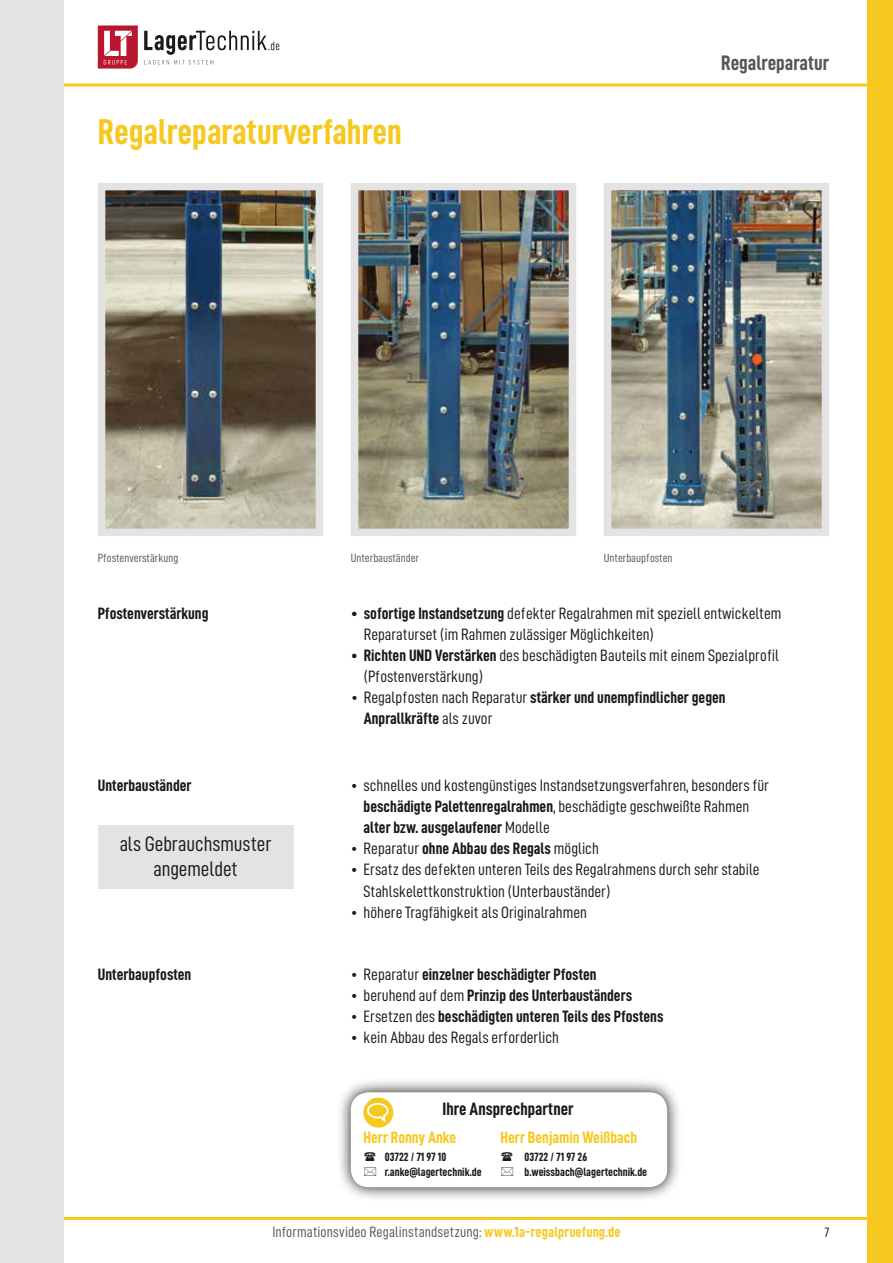
<style>
.page{position:relative;width:893px;height:1263px;background:#fff}
.page>*{position:absolute;margin:0;border:0;box-sizing:border-box;transform-origin:0 0}
.t1{font:36px "D DIN Condensed Bold";color:#f5c91f}
.t2{font:21px/25.2px "D DIN Condensed";letter-spacing:-.005em;color:#1a1a18;text-align:center}
.t3{font:21px "D DIN Condensed Bold";color:#565656}
.t4{font:18px "D DIN Condensed Bold";color:#1a1a18}
.t5{font:16.5px/21px "D DIN Condensed";color:#1a1a18}
.t6{font:16.5px/21px "D DIN Condensed Bold";color:#1a1a18}
.t7{font:16.5px "D DIN Condensed Bold";color:#f5c91f}
.t8{font:15px "D DIN Condensed";letter-spacing:.01em;color:#565656}
.t9{font:13.5px "D DIN Condensed";color:#1a1a18}
.t10{font:12px "D DIN Condensed Bold";color:#1a1a18}
.t11{font:12px "D DIN Condensed";color:#565656}
.s1{font-family:"D DIN Condensed Bold"}
.s2{font-family:"D DIN Condensed"}
.s3{font-family:"D DIN Condensed Bold";color:#f5c91f}
</style>
<div class="page">
<hr style="left:0;top:1217px;width:893px;height:3px;background:#f5c91f">
<hr style="left:0;top:84px;width:893px;height:3px;background:#f5c91f">
<div style="left:867px;top:0;width:26px;height:1263px;background:#f5c91f"></div>
<div style="left:0;top:0;width:64px;height:1263px;background:#e3e3e3"></div>
<svg style="left:144px;top:31px;width:135px;height:34px"></svg>
<svg style="left:98px;top:26px;width:40px;height:43px"></svg>
<img style="left:613px;top:192px;width:207px;height:335px">
<div style="left:604px;top:183px;width:225px;height:353px;border:8px solid #e3e3e3"></div>
<img style="left:360px;top:192px;width:207px;height:335px">
<div style="left:351px;top:183px;width:225px;height:353px;border:8px solid #e3e3e3"></div>
<img style="left:107px;top:192px;width:207px;height:335px">
<div style="left:98px;top:183px;width:225px;height:353px;border:8px solid #e3e3e3"></div>
<div style="left:98px;top:825px;width:195px;height:64px;background:#e3e3e3"></div>
<svg style="left:340px;top:1081px;width:338px;height:118px"></svg>
<div style="left:351px;top:1092px;width:316px;height:95px;background:#fff;border-radius:18px"></div>
<div style="left:363px;top:1097px;width:30px;height:30px;background:#f5c91f;border-radius:50%"></div>
<svg style="left:367px;top:1103px;width:22px;height:19px"></svg>
<h1 class="t1" style="left:98px;top:112px;width:306px">Regalreparaturverfahren</h1>
<p class="t3" style="left:721px;top:51px;width:109px">Regalreparatur</p>
<p class="t11" style="left:98px;top:552px;width:82px">Pfostenverstärkung</p>
<p class="t11" style="left:351px;top:552px;width:70px">Unterbauständer</p>
<p class="t11" style="left:604px;top:552px;width:70px">Unterbaupfosten</p>
<p class="t6" style="left:98px;top:602px;width:112px">Pfostenverstärkung</p>
<p class="t5" style="left:364px;top:602px;width:419px;text-indent:-13px"><span class="s1">• sofortige Instandsetzung</span> defekter Regalrahmen mit speziell entwickeltem<br>Reparaturset (im Rahmen zulässiger Möglichkeiten)</p>
<p class="t5" style="left:364px;top:644px;width:417px;text-indent:-13px"><span class="s1">• Richten UND Verstärken</span> des beschädigten Bauteils mit einem Spezialprofil (Pfostenverstärkung)</p>
<p class="t6" style="left:364px;top:686px;width:363px;text-indent:-13px"><span class="s2">• Regalpfosten nach Reparatur</span> stärker und unempfindlicher gegen<br>Anprallkräfte <span class="s2">als zuvor</span></p>
<p class="t6" style="left:98px;top:775px;width:95px">Unterbauständer</p>
<p class="t2" style="left:120px;top:831px;width:153px">als Gebrauchsmuster angemeldet</p>
<p class="t5" style="left:351px;top:775px;width:420px">• schnelles und kostengünstiges Instandsetzungsverfahren, besonders für</p>
<p class="t6" style="left:364px;top:796px;width:387px">beschädigte Palettenregalrahmen<span class="s2">, beschädigte geschweißte Rahmen </span>alter bzw. ausgelaufener <span class="s2">Modelle</span></p>
<p class="t6" style="left:351px;top:838px;width:250px"><span class="s2">• Reparatur</span> ohne Abbau des Regals <span class="s2">möglich</span></p>
<p class="t5" style="left:364px;top:859px;width:398px;text-indent:-13px">• Ersatz des defekten unteren Teils des Regalrahmens durch sehr stabile<br>Stahlskelettkonstruktion (Unterbauständer)</p>
<p class="t5" style="left:351px;top:901px;width:238px">• höhere Tragfähigkeit als Originalrahmen</p>
<p class="t6" style="left:98px;top:963px;width:95px">Unterbaupfosten</p>
<p class="t6" style="left:351px;top:963px;width:247px"><span class="s2">• Reparatur</span> einzelner beschädigter Pfosten</p>
<p class="t6" style="left:351px;top:984px;width:283px"><span class="s2">• beruhend auf dem</span> Prinzip des Unterbauständers</p>
<p class="t6" style="left:351px;top:1005px;width:314px"><span class="s2">• Ersetzen des</span> beschädigten unteren Teils des Pfostens</p>
<p class="t5" style="left:351px;top:1027px;width:210px">• kein Abbau des Regals erforderlich</p>
<p class="t4" style="left:442px;top:1098px;width:133px">Ihre Ansprechpartner</p>
<p class="t7" style="left:364px;top:1128px;width:94px">Herr Ronny Anke</p>
<p class="t7" style="left:501px;top:1128px;width:138px">Herr Benjamin Weißbach</p>
<p class="t10" style="left:385px;top:1151px;width:63px">03722 / 71 97 10</p>
<p class="t10" style="left:525px;top:1151px;width:64px">03722 / 71 97 26</p>
<p class="t10" style="left:385px;top:1165px;width:98px">r.anke@lagertechnik.de</p>
<p class="t10" style="left:525px;top:1165px;width:124px">b.weissbach@lagertechnik.de</p>
<p class="t8" style="left:272px;top:1224px;width:350px">Informationsvideo Regalinstandsetzung: <span class="s3">www.1a-regalpruefung.de</span></p>
<p class="t9" style="left:824px;top:1225px;width:6px">7</p>
</div>
